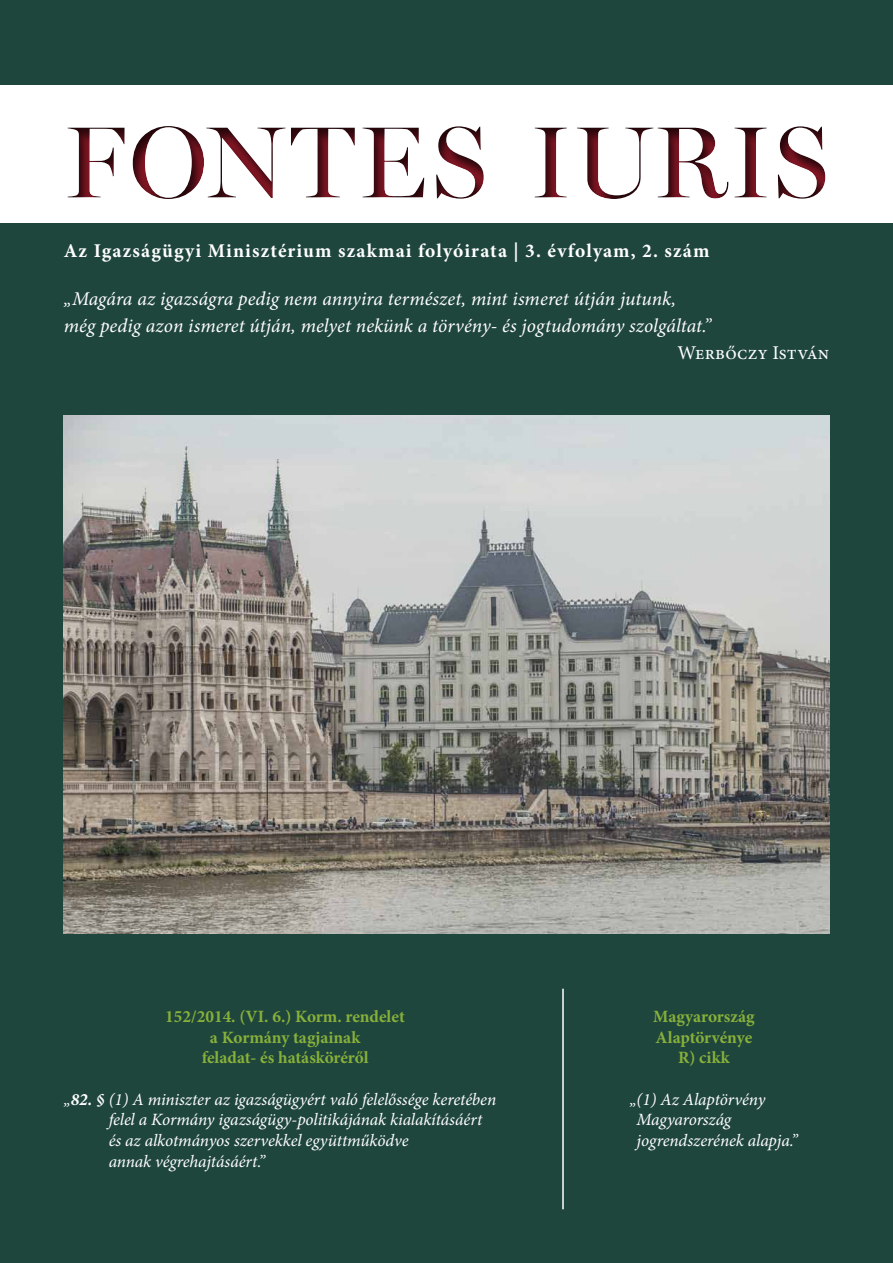
<style>
.page{position:relative;width:893px;height:1263px;background:#1f463d}
.page>*{position:absolute;margin:0;border:0;box-sizing:border-box;transform-origin:0 0}
.t1{font:102px "Miller Banner M";letter-spacing:.025em;color:#911828}
.t2{font:italic 19.5px/27px "Minion Pro";color:#fff}
.t3{font:700 19.5px "Minion Pro";letter-spacing:.055em;color:#fff}
.t4{font:19.5px "Minion Pro";letter-spacing:.01em;color:#fff}
.t5{font:italic 17.25px/20.7px "Minion Pro";letter-spacing:-.005em;color:#fff}
.t6{font:700 17.25px/20.7px "Minion Pro";color:#87b03a;text-align:center}
.s1{font-weight:700}
</style>
<div class="page">
<div style="left:0;top:85px;width:893px;height:137px;background:#fff"></div>
<div style="left:48px;top:101px;width:845px;height:122px;background:#000;opacity:.75"></div>
<hr style="left:562px;top:989px;width:2px;height:220px;background:#fff">
<img style="left:64px;top:415px;width:765px;height:519px">
<h1 class="t1" style="left:64px;top:102px;width:767px">FONTES IURIS</h1>
<p class="t3" style="left:64px;top:237px;width:647px">Az Igazságügyi Minisztérium szakmai folyóirata | 3. évfolyam, 2. szám</p>
<p class="t2" style="left:64px;top:286px;width:649px">„Magára az igazságra pedig nem annyira természet, mint ismeret útján jutunk, még pedig azon ismeret útján, melyet nekünk a törvény- és jogtudomány szolgáltat.”</p>
<p class="t4" style="left:677px;top:340px;width:153px">Werbőczy István</p>
<p class="t6" style="left:165px;top:1006px;width:241px">152/2014. (VI. 6.) Korm. rendelet a Kormány tagjainak<br>feladat- és hatásköréről</p>
<p class="t5" style="left:109px;top:1089px;width:389px;text-indent:-45px">„<span class="s1">82. §</span> (1) A miniszter az igazságügyért való felelőssége keretében felel a Kormány igazságügy-politikájának kialakításáért és az alkotmányos szervekkel együttműködve<br>annak végrehajtásáért.”</p>
<p class="t6" style="left:653px;top:1006px;width:103px">Magyarország<br>Alaptörvénye<br>R) cikk</p>
<p class="t5" style="left:637px;top:1089px;width:163px;text-indent:-7px">„(1) Az Alaptörvény<br>Magyarország jogrendszerének alapja.”</p>
</div>
